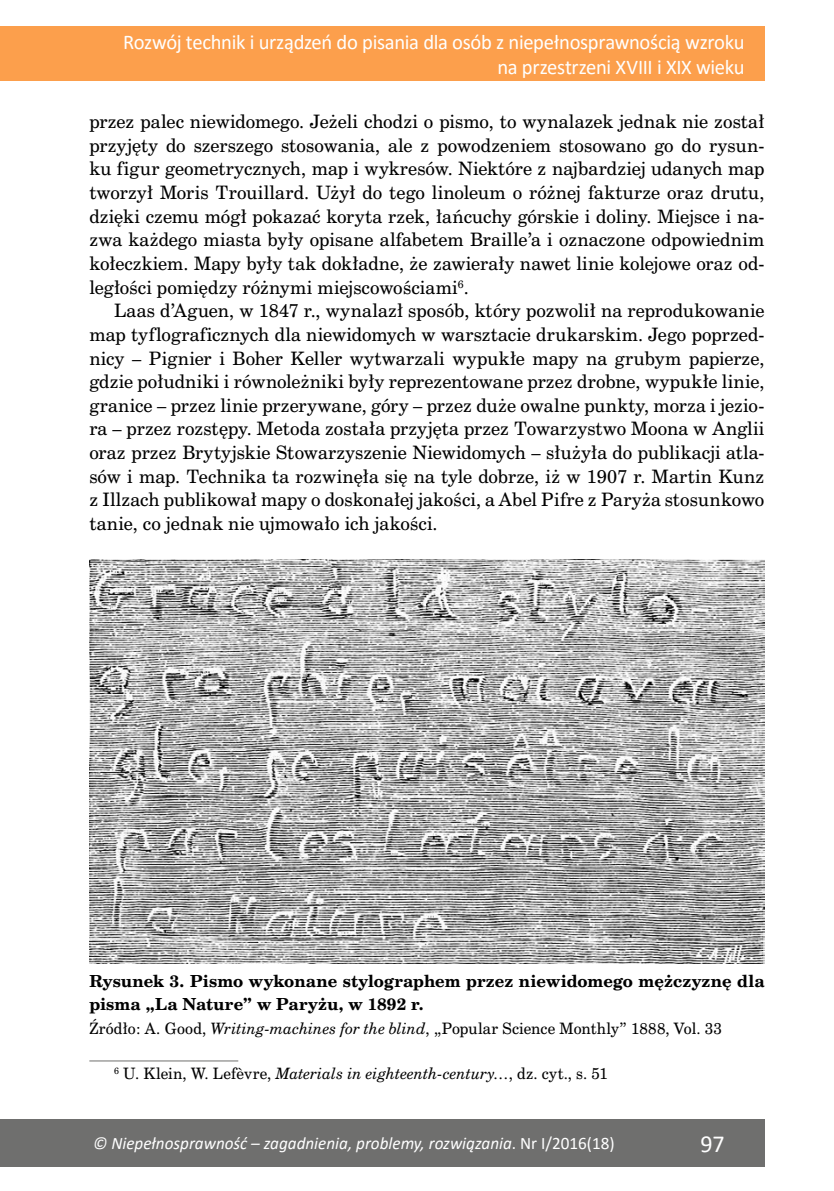
<style>
.page{position:relative;width:834px;height:1191px;background:#fff}
.page>*{position:absolute;margin:0;border:0;box-sizing:border-box;transform-origin:0 0}
.t1{font:24.5px "Calibri";color:#fff}
.t2{font:21px/25.4px "Calibri";letter-spacing:-.015em;color:#fff;text-align:right}
._00_tekst{font:17.5px/23.6px "Cent Schbook PL";letter-spacing:.01em;color:#000;text-align:justify}
.t3{font:italic 17.5px "Calibri";color:#fff}
.Opis_rys_tab{font:700 15.75px/23.6px "Cent Schbook PL";letter-spacing:.005em;color:#000}
.zrodlo{font:14.88px "Cent Schbook PL";letter-spacing:.01em;color:#000}
._00_przypis{font:14.88px "Cent Schbook PL";letter-spacing:.02em;color:#000}
.s1{font-style:italic}
.s2{font-style:normal}
</style>
<div class="page">
<div style="left:0;top:1119px;width:764px;height:47px;background:#6f6f6e"></div>
<div style="left:0;top:26px;width:764px;height:55px;background:#fc9f4c"></div>
<hr style="left:89px;top:1060px;width:149px;height:1px;background:#6f6f6e">
<img style="left:89px;top:559px;width:675px;height:404px">
<p class="t2" style="left:123px;top:29px;width:623px">Rozwój technik i urządzeń do pisania dla osób z niepełnosprawnością wzroku na przestrzeni XVIII i XIX wieku</p>
<p class="_00_tekst" style="left:89px;top:110px;width:676px">przez palec niewidomego. Jeżeli chodzi o pismo, to wynalazek jednak nie został przyjęty do szerszego stosowania, ale z powodzeniem stosowano go do rysun&shy;ku figur geometrycznych, map i wykresów. Niektóre z najbardziej udanych map tworzył Moris Trouillard. Użył do tego linoleum o różnej fakturze oraz drutu, dzięki czemu mógł pokazać koryta rzek, łańcuchy górskie i doliny. Miejsce i na&shy;zwa każdego miasta były opisane alfabetem Braille’a i oznaczone odpowiednim kołeczkiem. Mapy były tak dokładne, że zawierały nawet linie kolejowe oraz od&shy;ległości pomiędzy różnymi miejscowościami<sup>6</sup>.</p>
<p class="_00_tekst" style="left:89px;top:299px;width:676px;text-indent:25px">Laas d’Aguen, w 1847 r., wynalazł sposób, który pozwolił na reprodukowanie map tyflograficznych dla niewidomych w warsztacie drukarskim. Jego poprzed&shy;nicy – Pignier i Boher Keller wytwarzali wypukłe mapy na grubym papierze, gdzie południki i równoleżniki były reprezentowane przez drobne, wypukłe linie, granice – przez linie przerywane, góry – przez duże owalne punkty, morza i jezio&shy;ra – przez rozstępy. Metoda została przyjęta przez Towarzystwo Moona w Anglii oraz przez Brytyjskie Stowarzyszenie Niewidomych – służyła do publikacji atla&shy;sów i map. Technika ta rozwinęła się na tyle dobrze, iż w 1907 r. Martin Kunz z Illzach publikował mapy o doskonałej jakości, a Abel Pifre z Paryża stosunkowo tanie, co jednak nie ujmowało ich jakości.</p>
<p class="Opis_rys_tab" style="left:89px;top:968px;width:676px">Rysunek 3. Pismo wykonane stylographem przez niewidomego mężczyznę dla pisma „La Nature” w Paryżu, w 1892 r.</p>
<p class="zrodlo" style="left:89px;top:1018px;width:634px">Źródło: A. Good, <span class="s1">Writing-machines for the blind</span>, „Popular Science Monthly” 1888, Vol. 33</p>
<p class="_00_przypis" style="left:114px;top:1064px;width:495px"><sup>6</sup> U. Klein, W. Lefèvre, <span class="s1">Materials in eighteenth-century…</span>, dz. cyt., s. 51</p>
<p class="t3" style="left:93px;top:1131px;width:523px">© Niepełnosprawność – zagadnienia, problemy, rozwiązania<span class="s2">. Nr I/2016(18)</span></p>
<h1 class="t1" style="left:700px;top:1126px;width:26px">97</h1>
</div>
